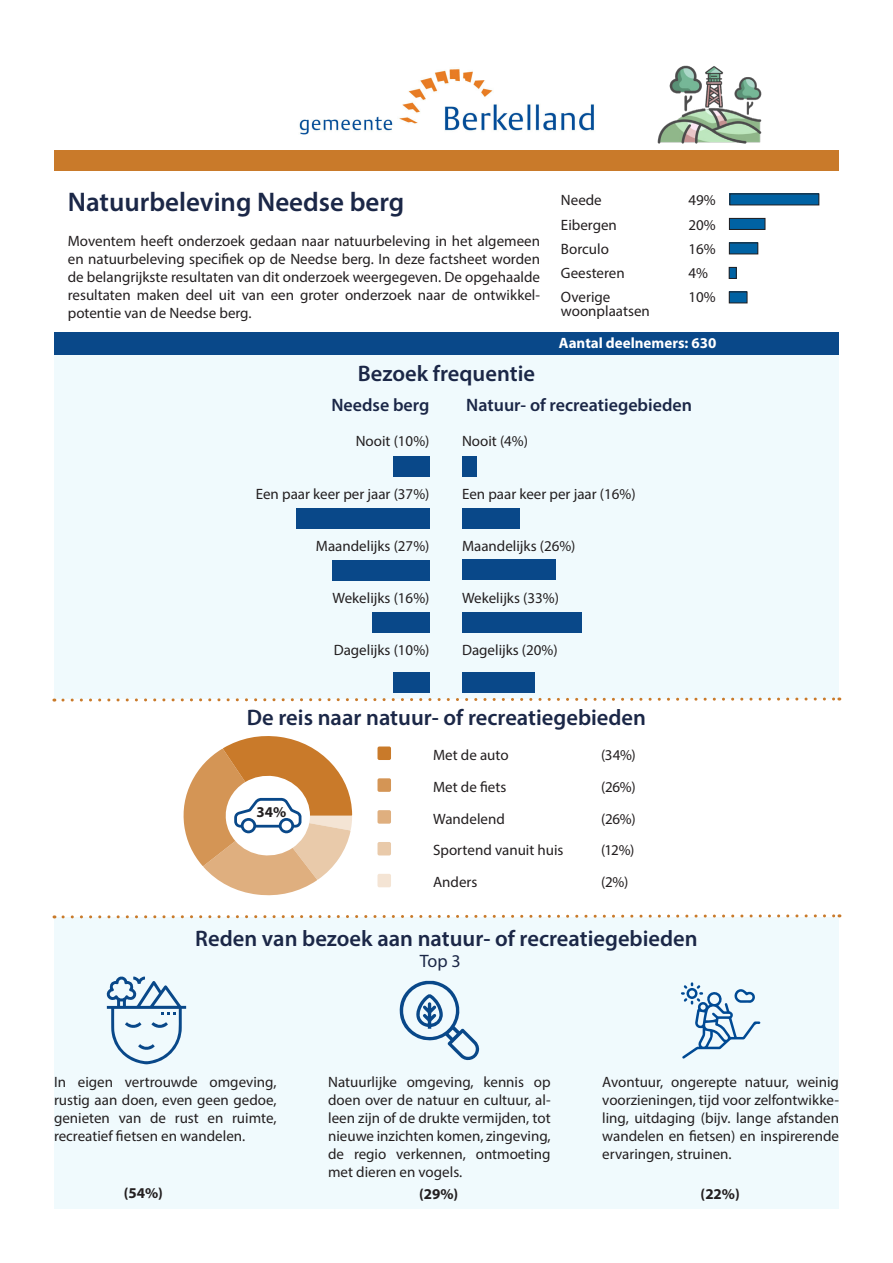
<style>
.page{position:relative;width:893px;height:1263px;background:#fff}
.page>*{position:absolute;margin:0;border:0;box-sizing:border-box;transform-origin:0 0}
.t1{font:600 27px "Myriad Pro";color:#1b2747}
.t2{font:600 22.5px "Myriad Pro";color:#1b2747}
.t3{font:600 18px "Myriad Pro";color:#1b2747}
.t4{font:18px "Myriad Pro";color:#1b2747}
.t5{font:15px/18px "Myriad Pro";color:#231f20;text-align:justify}
.t6{font:700 15px "Myriad Pro";color:#fff}
.t7{font:700 15px "Myriad Pro";color:#231f20}
</style>
<div class="page">
<div style="left:54px;top:353px;width:785px;height:345px;background:#f0fafd"></div>
<img style="left:657px;top:65px;width:105px;height:79px">
<div style="left:54px;top:918px;width:785px;height:291px;background:#f0fafd"></div>
<div style="left:393px;top:456px;width:36px;height:20px;background:#094889"></div>
<div style="left:296px;top:508px;width:133px;height:20px;background:#094889"></div>
<div style="left:332px;top:560px;width:97px;height:21px;background:#094889"></div>
<div style="left:372px;top:612px;width:57px;height:21px;background:#094889"></div>
<div style="left:393px;top:672px;width:36px;height:21px;background:#094889"></div>
<div style="left:462px;top:456px;width:14px;height:20px;background:#094889"></div>
<div style="left:462px;top:508px;width:58px;height:20px;background:#094889"></div>
<div style="left:462px;top:559px;width:94px;height:21px;background:#094889"></div>
<div style="left:462px;top:612px;width:119px;height:21px;background:#094889"></div>
<div style="left:462px;top:672px;width:72px;height:21px;background:#094889"></div>
<div style="left:377px;top:746px;width:14px;height:14px;background:#c97a2a;border-radius:2px"></div>
<div style="left:377px;top:778px;width:14px;height:14px;background:#d49555;border-radius:2px"></div>
<div style="left:377px;top:810px;width:14px;height:14px;background:#dfaf7f;border-radius:2px"></div>
<div style="left:377px;top:842px;width:14px;height:13px;background:#e9caaa;border-radius:2px"></div>
<div style="left:377px;top:874px;width:14px;height:13px;background:#f4e4d4;border-radius:2px"></div>
<svg style="left:183px;top:736px;width:169px;height:160px"></svg>
<svg style="left:107px;top:976px;width:79px;height:88px"></svg>
<svg style="left:400px;top:981px;width:79px;height:80px"></svg>
<svg style="left:681px;top:982px;width:79px;height:77px"></svg>
<div style="left:54px;top:333px;width:785px;height:22px;background:#094889"></div>
<div style="left:54px;top:150px;width:785px;height:20px;background:#c97a2a"></div>
<svg style="left:54px;top:914px;width:786px;height:5px"></svg>
<svg style="left:54px;top:697px;width:786px;height:5px"></svg>
<img style="left:299px;top:69px;width:295px;height:66px">
<div style="left:730px;top:194px;width:89px;height:11px;background:#0062a3"></div>
<div style="left:729px;top:243px;width:29px;height:11px;background:#0062a3"></div>
<div style="left:729px;top:243px;width:29px;height:11px;border:1px solid #231f20"></div>
<div style="left:729px;top:218px;width:36px;height:11px;background:#0062a3"></div>
<div style="left:729px;top:218px;width:36px;height:12px;border:1px solid #231f20"></div>
<div style="left:729px;top:267px;width:7px;height:11px;background:#0062a3"></div>
<div style="left:729px;top:267px;width:7px;height:11px;border:1px solid #231f20"></div>
<div style="left:729px;top:292px;width:18px;height:11px;background:#0062a3"></div>
<div style="left:729px;top:292px;width:18px;height:11px;border:1px solid #231f20"></div>
<h1 class="t1" style="left:68px;top:185px;width:338px">Natuurbeleving Needse berg</h1>
<p class="t5" style="left:68px;top:232px;width:474px">Moventem heeft onderzoek gedaan naar natuurbeleving in het algemeen en natuurbeleving specifiek op de Needse berg. In deze factsheet worden de belangrijkste resultaten van dit onderzoek weergegeven. De opgehaalde resultaten maken deel uit van een groter onderzoek naar de ontwikkel&shy;potentie van de Needse berg.</p>
<p class="t5" style="left:561px;top:191px;width:42px">Neede</p>
<p class="t5" style="left:688px;top:191px;width:29px">49%</p>
<p class="t5" style="left:561px;top:215px;width:57px">Eibergen</p>
<p class="t5" style="left:688px;top:215px;width:29px">20%</p>
<p class="t5" style="left:561px;top:239px;width:49px">Borculo</p>
<p class="t5" style="left:688px;top:239px;width:29px">16%</p>
<p class="t5" style="left:561px;top:264px;width:65px">Geesteren</p>
<p class="t5" style="left:688px;top:264px;width:21px">4%</p>
<p class="t5" style="left:561px;top:288px;width:51px">Overige</p>
<p class="t5" style="left:688px;top:288px;width:29px">10%</p>
<p class="t5" style="left:561px;top:301px;width:90px">woonplaatsen</p>
<p class="t6" style="left:559px;top:333px;width:159px">Aantal deelnemers: 630</p>
<h2 class="t2" style="left:358px;top:359px;width:179px">Bezoek frequentie</h2>
<p class="t3" style="left:466px;top:394px;width:227px">Natuur- of recreatiegebieden</p>
<p class="t5" style="left:462px;top:432px;width:68px">Nooit (4%)</p>
<p class="t5" style="left:462px;top:484px;width:175px">Een paar keer per jaar (16%)</p>
<p class="t5" style="left:462px;top:536px;width:115px">Maandelijks (26%)</p>
<p class="t5" style="left:462px;top:588px;width:98px">Wekelijks (33%)</p>
<p class="t5" style="left:462px;top:640px;width:97px">Dagelijks (20%)</p>
<p class="t3" style="left:331px;top:394px;width:100px">Needse berg</p>
<p class="t5" style="left:356px;top:432px;width:75px">Nooit (10%)</p>
<p class="t5" style="left:256px;top:484px;width:175px">Een paar keer per jaar (37%)</p>
<p class="t5" style="left:316px;top:536px;width:115px">Maandelijks (27%)</p>
<p class="t5" style="left:333px;top:588px;width:98px">Wekelijks (16%)</p>
<p class="t5" style="left:334px;top:640px;width:97px">Dagelijks (10%)</p>
<h2 class="t2" style="left:247px;top:703px;width:401px">De reis naar natuur- of recreatiegebieden</h2>
<p class="t7" style="left:256px;top:802px;width:31px">34%</p>
<p class="t5" style="left:433px;top:746px;width:77px">Met de auto</p>
<p class="t5" style="left:601px;top:746px;width:36px">(34%)</p>
<p class="t5" style="left:433px;top:777px;width:75px">Met de fiets</p>
<p class="t5" style="left:601px;top:777px;width:36px">(26%)</p>
<p class="t5" style="left:433px;top:809px;width:73px">Wandelend</p>
<p class="t5" style="left:601px;top:809px;width:36px">(26%)</p>
<p class="t5" style="left:433px;top:841px;width:132px">Sportend vanuit huis</p>
<p class="t5" style="left:601px;top:841px;width:35px">(12%)</p>
<p class="t5" style="left:433px;top:873px;width:46px">Anders</p>
<p class="t5" style="left:601px;top:873px;width:29px">(2%)</p>
<h2 class="t2" style="left:195px;top:924px;width:504px">Reden van bezoek aan natuur- of recreatiegebieden</h2>
<p class="t4" style="left:420px;top:950px;width:42px">Top 3</p>
<p class="t5" style="left:54px;top:1073px;width:224px">In eigen vertrouwde omgeving, rustig aan doen, even geen gedoe, genieten van de rust en ruimte, recreatief fietsen en wandelen.</p>
<p class="t5" style="left:602px;top:1073px;width:238px">Avontuur, ongerepte natuur, weinig voorzieningen, tijd voor zelfontwikke&shy;ling, uitdaging (bijv. lange afstanden wandelen en fietsen) en inspirerende ervaringen, struinen.</p>
<p class="t5" style="left:328px;top:1073px;width:224px">Natuurlijke omgeving, kennis op doen over de natuur en cultuur, al&shy;leen zijn of de drukte vermijden, tot nieuwe inzichten komen, zingeving, de regio verkennen, ontmoeting met dieren en vogels.</p>
<p class="t7" style="left:124px;top:1183px;width:41px">(54%)</p>
<p class="t7" style="left:419px;top:1184px;width:41px">(29%)</p>
<p class="t7" style="left:701px;top:1184px;width:41px">(22%)</p>
</div>
